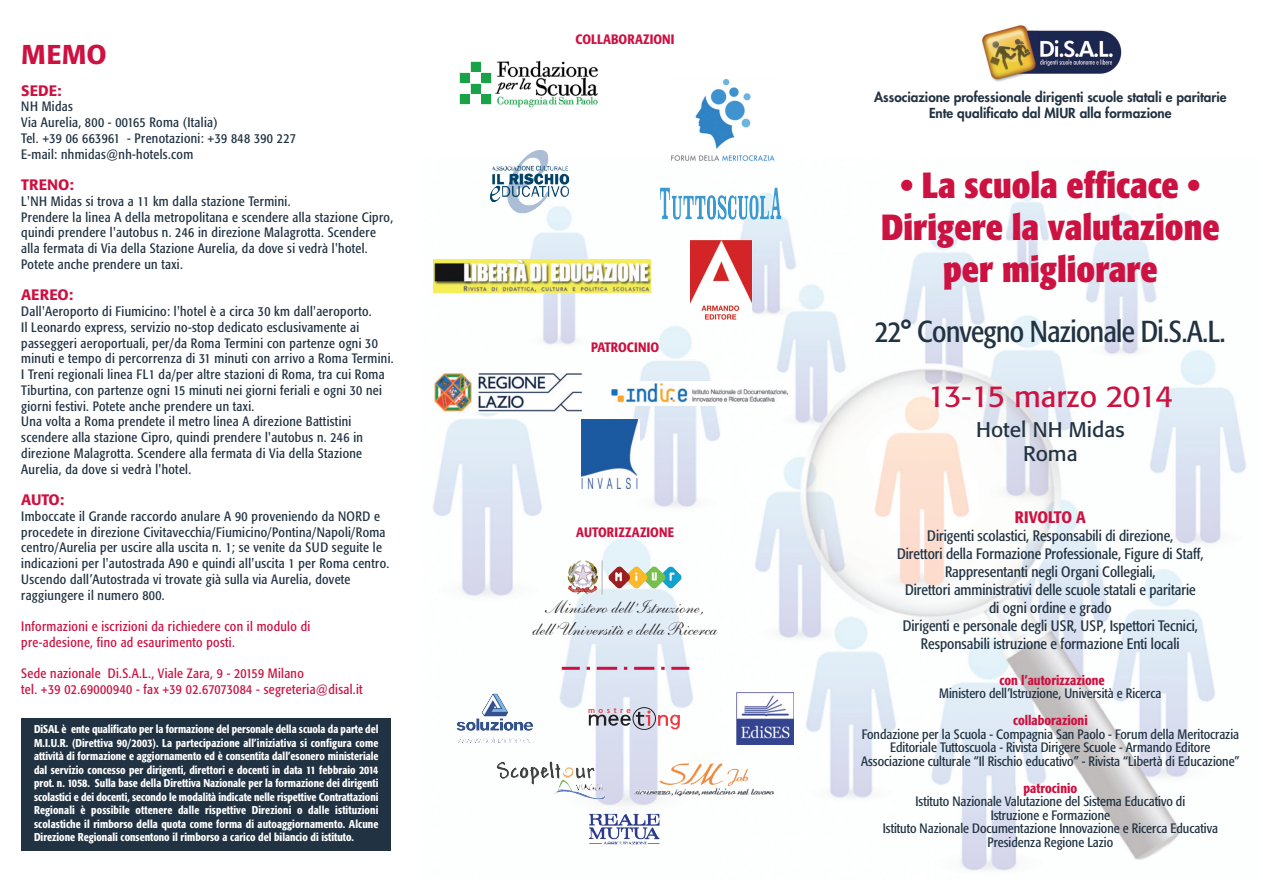
<style>
.page{position:relative;width:1263px;height:893px;background:#fff}
.page>*{position:absolute;margin:0;border:0;box-sizing:border-box;transform-origin:0 0}
.t1{font:700 condensed 36px/42px "Formata";color:#cd1141;text-align:center}
.t2{font:condensed 30px "Formata";letter-spacing:-.02em;color:#213242}
.t3{font:30px "Formata";letter-spacing:-.02em;color:#cd1141}
.t4{font:500 27px "Formata";color:#cd1141}
.t5{font:21px/24px "Formata";color:#213242;text-align:center}
.t6{font:18.75px/22.6px "Shelley Andante Script";color:#231f20;text-align:center}
.t7{font:500 condensed 16.5px "Formata";color:#cd1141}
.t8{font:condensed 15px/18px "Formata";color:#213242;text-align:center}
.t9{font:500 15px "Formata";color:#cd1141}
.t10{font:condensed 13.5px/15.8px "Formata";letter-spacing:.025em;color:#213242}
.t11{font:condensed 13.5px/13.5px "Formata";color:#213242;text-align:center}
.t12{font:condensed 13.5px/15.8px "Formata";letter-spacing:.025em;color:#cd1141}
.t13{font:800 13.5px/16.5px "Futura";color:#213242;text-align:center}
.t14{font:500 condensed 13.5px "Formata";color:#cd1141}
.t15{font:500 condensed 11.25px/13.5px "Formata";color:#fff;text-align:justify}
.t16{font:600 8.25px "Myriad Pro";letter-spacing:.415em;color:#ee3a41}
</style>
<div class="page">
<img style="left:433px;top:159px;width:814px;height:712px">
<div style="left:21px;top:718px;width:370px;height:132px;background:#213242"></div>
<img style="left:982px;top:25px;width:140px;height:57px">
<img style="left:490px;top:150px;width:79px;height:63px">
<svg style="left:658px;top:715px;width:22px;height:14px"></svg>
<div style="left:633px;top:707px;width:23px;height:23px;border:1px solid #231f20;border-radius:50%"></div>
<svg style="left:588px;top:710px;width:63px;height:16px"></svg>
<img style="left:736px;top:693px;width:58px;height:51px">
<svg style="left:460px;top:61px;width:138px;height:46px"></svg>
<img style="left:660px;top:188px;width:121px;height:31px">
<img style="left:434px;top:259px;width:217px;height:33px">
<img style="left:573px;top:582px;width:19px;height:6px">
<hr style="left:601px;top:560px;width:2px;height:34px;background:#bcbdc0">
<img style="left:623px;top:566px;width:58px;height:21px">
<img style="left:672px;top:80px;width:103px;height:82px">
<img style="left:691px;top:240px;width:61px;height:80px">
<img style="left:639px;top:763px;width:135px;height:33px">
<img style="left:434px;top:371px;width:148px;height:42px">
<div style="left:579px;top:420px;width:61px;height:70px;background:#fff"></div>
<img style="left:581px;top:420px;width:57px;height:69px">
<img style="left:610px;top:381px;width:181px;height:25px">
<img style="left:589px;top:814px;width:70px;height:30px">
<svg style="left:580px;top:667px;width:91px;height:3px"></svg>
<hr style="left:562px;top:667px;width:18px;height:3px;background:#cd1141">
<hr style="left:671px;top:667px;width:18px;height:3px;background:#cd1141">
<h3 class="t4" style="left:21px;top:42px;width:87px">MEMO</h3>
<p class="t9" style="left:21px;top:84px;width:42px">SEDE:</p>
<p class="t10" style="left:21px;top:100px;width:276px">NH Midas<br>Via Aurelia, 800 - 00165 Roma (Italia)<br>Tel. +39 06 663961 - Prenotazioni: +39 848 390 227<br>E-mail: nhmidas@nh-hotels.com</p>
<p class="t9" style="left:21px;top:178px;width:54px">TRENO:</p>
<p class="t10" style="left:21px;top:194px;width:373px">L'NH Midas si trova a 11 km dalla stazione Termini.<br>Prendere la linea A della metropolitana e scendere alla stazione Cipro, quindi prendere l'autobus n. 246 in direzione Malagrotta. Scendere alla fermata di Via della Stazione Aurelia, da dove si vedrà l'hotel.<br>Potete anche prendere un taxi.</p>
<p class="t9" style="left:21px;top:288px;width:53px">AEREO:</p>
<p class="t10" style="left:21px;top:304px;width:374px">Dall'Aeroporto di Fiumicino: l'hotel è a circa 30 km dall'aeroporto.<br>Il Leonardo express, servizio no-stop dedicato esclusivamente ai passeggeri aeroportuali, per/da Roma Termini con partenze ogni 30 minuti e tempo di percorrenza di 31 minuti con arrivo a Roma Termini.<br>I Treni regionali linea FL1 da/per altre stazioni di Roma, tra cui Roma Tiburtina, con partenze ogni 15 minuti nei giorni feriali e ogni 30 nei giorni festivi. Potete anche prendere un taxi.<br>Una volta a Roma prendete il metro linea A direzione Battistini scendere alla stazione Cipro, quindi prendere l'autobus n. 246 in direzione Malagrotta. Scendere alla fermata di Via della Stazione Aurelia, da dove si vedrà l'hotel.</p>
<p class="t9" style="left:21px;top:493px;width:44px">AUTO:</p>
<p class="t10" style="left:21px;top:509px;width:369px">Imboccate il Grande raccordo anulare A 90 proveniendo da NORD e procedete in direzione Civitavecchia/Fiumicino/Pontina/Napoli/Roma centro/Aurelia per uscire alla uscita n. 1; se venite da SUD seguite le indicazioni per l'autostrada A90 e quindi all'uscita 1 per Roma centro.<br>Uscendo dall’Autostrada vi trovate già sulla via Aurelia, dovete raggiungere il numero 800.</p>
<p class="t12" style="left:21px;top:619px;width:290px">Informazioni e iscrizioni da richiedere con il modulo di pre-adesione, fino ad esaurimento posti.</p>
<p class="t12" style="left:21px;top:667px;width:343px">Sede nazionale Di.S.A.L., Viale Zara, 9 - 20159 Milano<br>tel. +39 02.69000940 - fax +39 02.67073084 - segreteria@disal.it</p>
<p class="t15" style="left:34px;top:723px;width:346px">DiSAL è ente qualificato per la formazione del personale della scuola da parte del M.I.U.R. (Direttiva 90/2003). La partecipazione all’iniziativa si configura come attività di formazione e aggiornamento ed è consentita dall’esonero ministeriale dal servizio concesso per dirigenti, direttori e docenti in data 11 febbraio 2014 prot. n. 1058. Sulla base della Direttiva Nazionale per la formazione dei dirigenti scolastici e dei docenti, secondo le modalità indicate nelle rispettive Contrattazioni Regionali è possibile ottenere dalle rispettive Direzioni o dalle istituzioni scolastiche il rimborso della quota come forma di autoaggiornamento. Alcune Direzione Regionali consentono il rimborso a carico del bilancio di istituto.</p>
<p class="t14" style="left:576px;top:34px;width:100px">COLLABORAZIONI</p>
<p class="t14" style="left:591px;top:342px;width:70px">PATROCINIO</p>
<p class="t14" style="left:576px;top:526px;width:99px">AUTORIZZAZIONE</p>
<h3 class="t6" style="left:532px;top:598px;width:186px">Ministero dell’Istruzione, dell’Università e della Ricerca</h3>
<p class="t16" style="left:588px;top:705px;width:44px">mostre</p>
<p class="t13" style="left:874px;top:90px;width:354px">Associazione professionale dirigenti scuole statali e paritarie<br>Ente qualificato dal MIUR alla formazione</p>
<h1 class="t1" style="left:881px;top:167px;width:340px">• La scuola efficace •<br>Dirigere la valutazione per migliorare</h1>
<h2 class="t2" style="left:875px;top:319px;width:352px">22° Convegno Nazionale Di.S.A.L.</h2>
<h2 class="t3" style="left:928px;top:383px;width:247px">13-15 marzo 2014</h2>
<h3 class="t5" style="left:976px;top:419px;width:150px">Hotel NH Midas<br>Roma</h3>
<p class="t7" style="left:1015px;top:510px;width:72px">RIVOLTO A</p>
<p class="t8" style="left:897px;top:528px;width:308px">Dirigenti scolastici, Responsabili di direzione,<br>Direttori della Formazione Professionale, Figure di Staff, Rappresentanti negli Organi Collegiali,<br>Direttori amministrativi delle scuole statali e paritarie<br>di ogni ordine e grado<br>Dirigenti e personale degli USR, USP, Ispettori Tecnici, Responsabili istruzione e formazione Enti locali</p>
<p class="t14" style="left:999px;top:675px;width:107px">con l’autorizzazione</p>
<p class="t11" style="left:939px;top:688px;width:224px">Ministero dell’Istruzione, Università e Ricerca</p>
<p class="t14" style="left:1013px;top:715px;width:76px">collaborazioni</p>
<p class="t11" style="left:861px;top:728px;width:380px">Fondazione per la Scuola - Compagnia San Paolo - Forum della Meritocrazia<br>Editoriale Tuttoscuola - Rivista Dirigere Scuole - Armando Editore<br>Associazione culturale “Il Rischio educativo” - Rivista “Libertà di Educazione”</p>
<p class="t14" style="left:1023px;top:783px;width:55px">patrocinio</p>
<p class="t11" style="left:883px;top:796px;width:337px">Istituto Nazionale Valutazione del Sistema Educativo di<br>Istruzione e Formazione<br>Istituto Nazionale Documentazione Innovazione e Ricerca Educativa Presidenza Regione Lazio</p>
</div>
